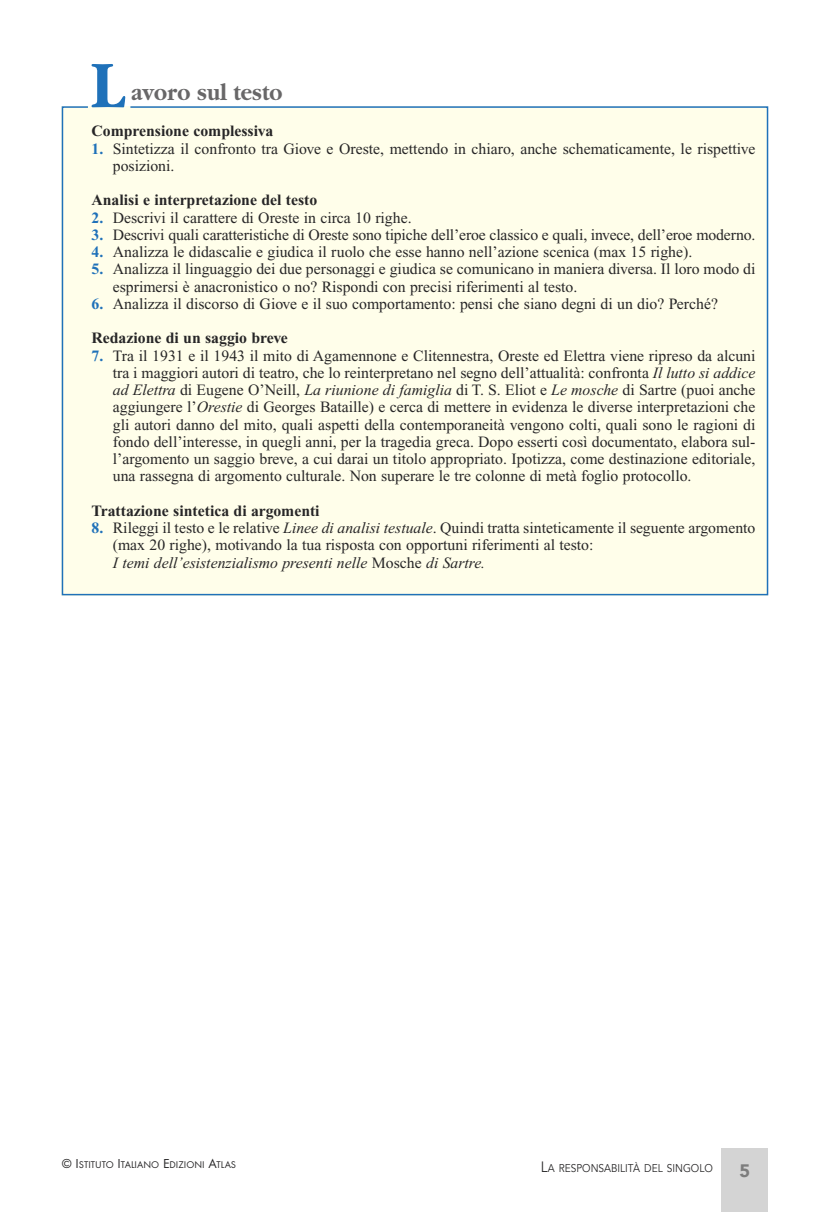
<style>
.page{position:relative;width:830px;height:1212px;background:#fff}
.page>*{position:absolute;margin:0;border:0;box-sizing:border-box;transform-origin:0 0}
.t1{font:700 69.15px "Garamond";color:#1f71b9;scale:.9 1}
.t2{font:700 24px "Garamond";color:#686768;scale:.9 1}
.t3{font:900 18px "Avenir";color:#7d7d7d}
.t4{font:15.75px/17.2px "Times New Roman";color:#272627}
.t5{font:700 15.75px "Times New Roman";color:#272627}
.t6{font:11.25px "Avenir";color:#272627;scale:.9 1}
.t7{font:10.2px "Futura T";color:#272627}
.s1{font-weight:700;color:#1f71b9}
.s2{font-weight:700}
.s3{font-style:italic}
.s4{font-size:13.5px}
.s5{font-size:15px}
</style>
<div class="page">
<div style="left:721px;top:1148px;width:46px;height:64px;background:#d4d4d4"></div>
<div style="left:61px;top:106px;width:707px;height:490px;background:#fffeea"></div>
<h1 class="t1" style="left:91px;top:43px;width:39px">L</h1>
<h2 class="t2" style="left:131px;top:78px;width:169px">avoro sul testo</h2>
<p class="t5" style="left:91px;top:126px;width:183px">Comprensione complessiva</p>
<p class="t4" style="left:113px;top:141px;width:644px;text-indent:-21px"><span class="s1">1.</span> Sintetizza il confronto tra Giove e Oreste, mettendo in chiaro, anche schematicamente, le rispettive posizioni.</p>
<p class="t5" style="left:91px;top:195px;width:227px">Analisi e interpretazione del testo</p>
<p class="t4" style="left:91px;top:210px;width:321px"><span class="s1">2.</span> Descrivi il carattere di Oreste in circa 10 righe.</p>
<p class="t4" style="left:91px;top:227px;width:665px"><span class="s1">3.</span> Descrivi quali caratteristiche di Oreste sono tipiche dell’eroe classico e quali, invece, dell’eroe moderno.</p>
<p class="t4" style="left:91px;top:245px;width:602px"><span class="s1">4.</span> Analizza le didascalie e giudica il ruolo che esse hanno nell’azione scenica (max 15 righe).</p>
<p class="t4" style="left:113px;top:262px;width:644px;text-indent:-21px"><span class="s1">5.</span> Analizza il linguaggio dei due personaggi e giudica se comunicano in maniera diversa. Il loro modo di esprimersi è anacronistico o no? Rispondi con precisi riferimenti al testo.</p>
<p class="t4" style="left:91px;top:288px;width:627px;line-height:34.5px"><span class="s1">6.</span> Analizza il discorso di Giove e il suo comportamento: pensi che siano degni di un dio? Perché?<br><span class="s2">Redazione di un saggio breve</span></p>
<p class="t4" style="left:113px;top:348px;width:644px;text-align:justify;text-indent:-21px"><span class="s1">7.</span> Tra il 1931 e il 1943 il mito di Agamennone e Clitennestra, Oreste ed Elettra viene ripreso da alcuni tra i maggiori autori di teatro, che lo reinterpretano nel segno dell’attualità: confronta <span class="s3">Il lutto si addice ad Elettra</span> di Eugene O’Neill, <span class="s3">La riunione di famiglia</span> di T. S. Eliot e <span class="s3">Le mosche</span> di Sartre (puoi anche aggiungere l’<span class="s3">Orestie</span> di Georges Bataille) e cerca di mettere in evidenza le diverse interpretazioni che gli autori danno del mito, quali aspetti della contemporaneità vengono colti, quali sono le ragioni di fondo dell’interesse, in quegli anni, per la tragedia greca. Dopo esserti così documentato, elabora sul&shy;l’argomento un saggio breve, a cui darai un titolo appropriato. Ipotizza, come destinazione editoriale, una rassegna di argomento culturale. Non superare le tre colonne di metà foglio protocollo.</p>
<p class="t5" style="left:91px;top:505px;width:229px">Trattazione sintetica di argomenti</p>
<p class="t4" style="left:113px;top:521px;width:644px;text-indent:-21px"><span class="s1">8.</span> Rileggi il testo e le relative <span class="s3">Linee di analisi testuale</span>. Quindi tratta sinteticamente il seguente argomento (max 20 righe), motivando la tua risposta con opportuni riferimenti al testo:<br><span class="s3">I temi dell’esistenzialismo presenti nelle</span> Mosche <span class="s3">di Sartre.</span></p>
<p class="t7" style="left:62px;top:1158px;width:176px"><span class="s4">© I</span>STITUTO <span class="s4">I</span>TALIANO <span class="s4">E</span>DIZIONI <span class="s4">A</span>TLAS</p>
<p class="t6" style="left:540px;top:1160px;width:192px"><span class="s5">L</span>A RESPONSABILITÀ DEL SINGOLO</p>
<p class="t3" style="left:739px;top:1159px;width:12px">5</p>
</div>
